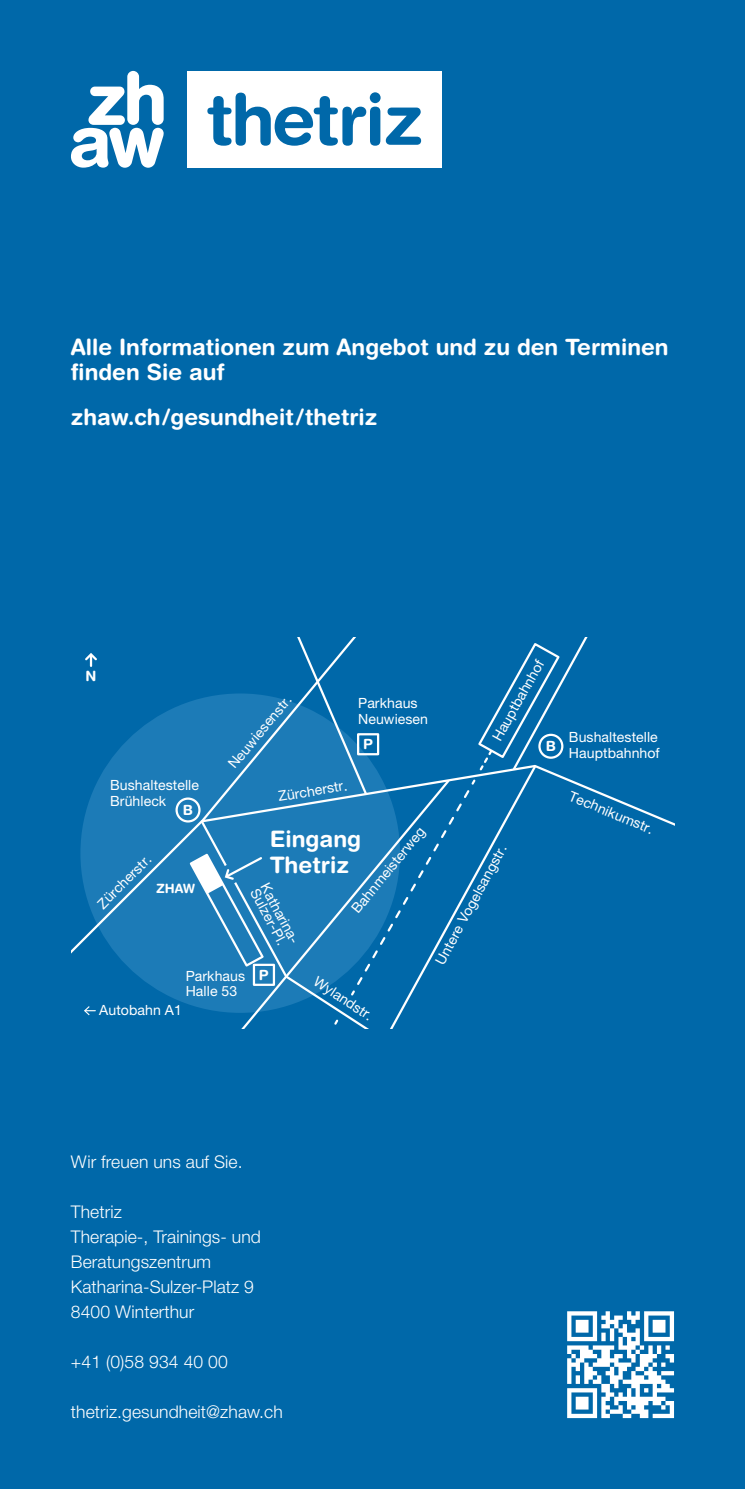
<style>
.page{position:relative;width:745px;height:1489px;background:#fff}
.page>*{position:absolute;margin:0;border:0;box-sizing:border-box;transform-origin:0 0}
.t1{font:700 71.25px "Helvetica Rounded LT Std";letter-spacing:-.02em;color:#0068a9}
.t2{font:700 22.75px/25.5px "Helvetica Rounded LT Std";color:#fff}
.t3{font:700 22.5px/25px "Helvetica Rounded LT Std";color:#fff}
.t4{font:300 17.5px/25px "Helvetica Neue LT Std";letter-spacing:.005em;color:#fff}
.t5{font:14px/15.8px "Helvetica Neue LT Std";letter-spacing:.005em;color:#fff}
.t6{font:700 14px "Helvetica Rounded LT Std";color:#fff}
.t7{font:700 12.75px "Helvetica Rounded LT Std";color:#fff}
.s1{font-family:"Helvetica Rounded LT Std";font-weight:700}
</style>
<div class="page">
<div style="left:0;top:0;width:744px;height:1488px;background:#0068a9"></div>
<div style="left:80px;top:693px;width:320px;height:319px;background:#1c7bb7;border-radius:50%"></div>
<svg style="left:71px;top:763px;width:602px;height:211px"></svg>
<div style="left:175px;top:797px;width:25px;height:25px;border:2px solid #fff;border-radius:50%"></div>
<svg style="left:84px;top:1006px;width:11px;height:9px"></svg>
<svg style="left:85px;top:653px;width:12px;height:13px"></svg>
<svg style="left:188px;top:637px;width:414px;height:390px"></svg>
<div style="left:253px;top:963px;width:22px;height:22px;border:2px solid #fff"></div>
<svg style="left:71px;top:71px;width:92px;height:97px"></svg>
<div style="left:187px;top:71px;width:254px;height:97px;background:#fff"></div>
<svg style="left:567px;top:1311px;width:106px;height:106px"></svg>
<h1 class="t1" style="left:206px;top:76px;width:218px">thetriz</h1>
<h3 class="t3" style="left:71px;top:334px;width:598px">Alle Informationen zum Angebot und zu den Terminen finden Sie auf</h3>
<h3 class="t3" style="left:71px;top:404px;width:308px">zhaw.ch/gesundheit/thetriz</h3>
<p class="t6" style="left:85px;top:667px;width:12px">N</p>
<p class="t5" style="left:110px;top:776px;width:90px">Bushaltestelle<br>Brühleck</p>
<p class="t6" style="left:183px;top:801px;width:12px">B</p>
<p class="t5" style="left:224px;top:760px;width:92px;rotate:-50deg">Neuwiesenstr.</p>
<p class="t5" style="left:277px;top:788px;width:71px;rotate:-9deg">Zürcherstr.</p>
<p class="t5" style="left:489px;top:736px;width:92px;rotate:-61deg">Hauptbahnhof</p>
<p class="t5" style="left:358px;top:694px;width:71px">Parkhaus<br>Neuwiesen</p>
<p class="t6" style="left:363px;top:736px;width:11px">P</p>
<p class="t6" style="left:545px;top:737px;width:12px">B</p>
<p class="t5" style="left:347px;top:905px;width:108px;rotate:-50deg">Bahnmeisterweg</p>
<h2 class="t2" style="left:269px;top:826px;width:93px">Eingang<br>Thetriz</h2>
<p class="t5" style="left:432px;top:959px;width:135px;rotate:-62deg">Untere Vogelsangstr.</p>
<p class="t5" style="left:94px;top:900px;width:71px;rotate:-45deg">Zürcherstr.</p>
<p class="t5" style="left:269px;top:881px;width:69px;line-height:11.5px;rotate:62deg">Katharina-<br>Sulzer-Pl.</p>
<p class="t5" style="left:185px;top:967px;width:85px">Parkhaus <span class="s1">P<br></span>Halle 53</p>
<p class="t7" style="left:156px;top:880px;width:40px">ZHAW</p>
<p class="t5" style="left:320px;top:972px;width:69px;rotate:34deg">Wylandstr.</p>
<p class="t5" style="left:99px;top:1002px;width:84px">Autobahn A1</p>
<p class="t5" style="left:568px;top:729px;width:92px">Bushaltestelle<br>Hauptbahnhof</p>
<p class="t5" style="left:572px;top:787px;width:92px;rotate:23deg">Technikumstr.</p>
<p class="t4" style="left:71px;top:1148px;width:173px">Wir freuen uns auf Sie.</p>
<p class="t4" style="left:71px;top:1198px;width:191px">Thetriz<br>Therapie-, Trainings- und<br>Beratungszentrum<br>Katharina-Sulzer-Platz 9<br>8400 Winterthur</p>
<p class="t4" style="left:71px;top:1348px;width:158px">+41 (0)58 934 40 00</p>
<p class="t4" style="left:71px;top:1398px;width:213px">thetriz.gesundheit@zhaw.ch</p>
</div>
